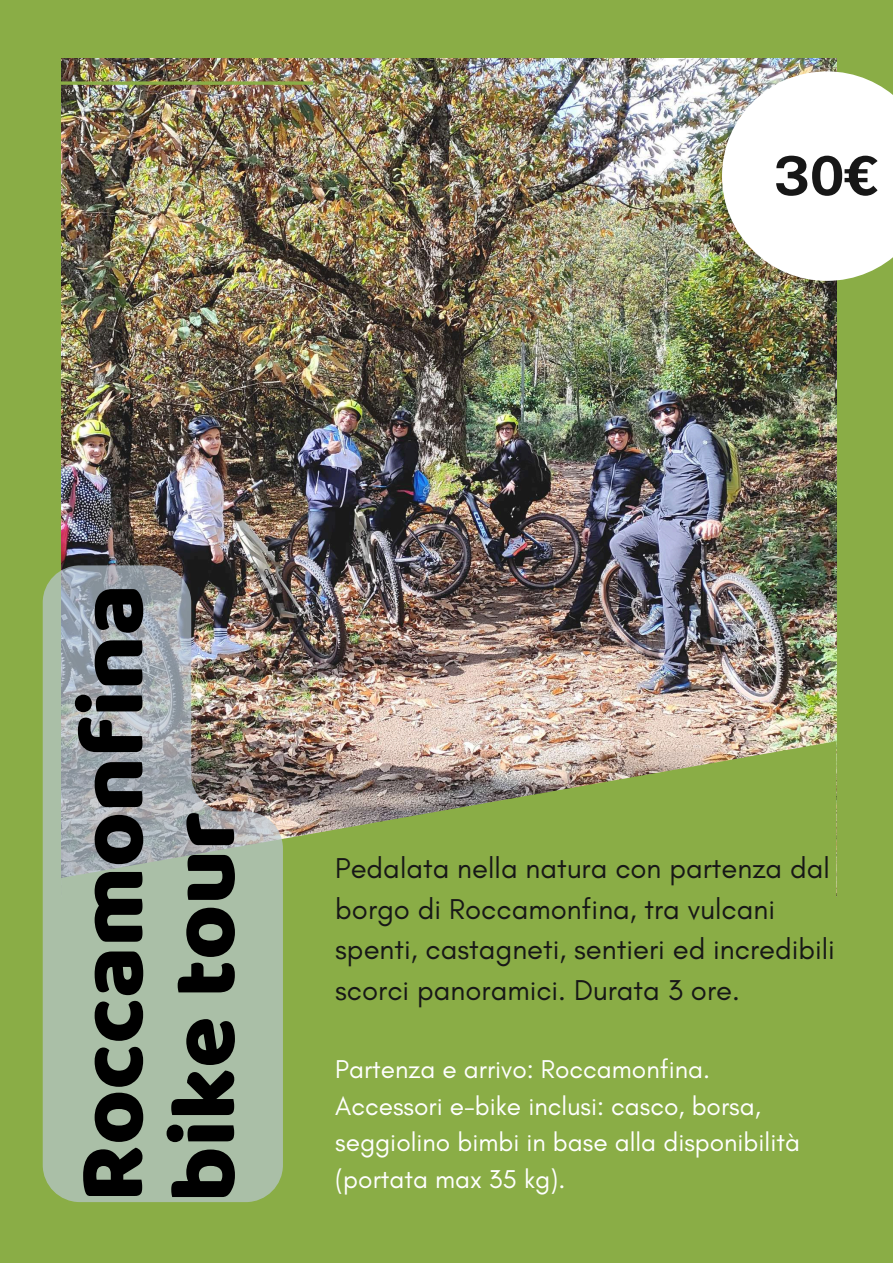
<style>
.page{position:relative;width:893px;height:1263px;background:#fff}
.page>*{position:absolute;margin:0;border:0;box-sizing:border-box;transform-origin:0 0}
.t1{font:94.05px/91.7px "Baloo";color:#000}
.t2{font:700 54px "Public Sans";color:#171717}
.t3{font:29.25px/40.5px "Glacial Indifference";color:#171717}
.t4{font:26.25px/36.5px "Glacial Indifference";color:#fff}
</style>
<div class="page">
<div style="left:0;top:0;width:892px;height:1262px;background:#8aad46"></div>
<img style="left:61px;top:59px;width:775px;height:682px">
<img style="left:283px;top:741px;width:553px;height:98px">
<svg style="left:722px;top:71px;width:171px;height:210px;background:#eeeee8"></svg>
<svg style="left:61px;top:81px;width:252px;height:4px"></svg>
<img style="left:43px;top:565px;width:240px;height:637px">
<h2 class="t2" style="left:774px;top:144px;width:107px">30€</h2>
<h1 class="t1" style="left:63px;top:1202px;width:619px;rotate:-90deg">Roccamonfina bike tour</h1>
<p class="t3" style="left:335px;top:847px;width:501px">Pedalata nella natura con partenza dal borgo di Roccamonfina, tra vulcani spenti, castagneti, sentieri ed incredibili scorci panoramici. Durata 3 ore.</p>
<p class="t4" style="left:335px;top:1051px;width:466px">Partenza e arrivo: Roccamonfina.<br>Accessori e-bike inclusi: casco, borsa, seggiolino bimbi in base alla disponibilità (portata max 35 kg).</p>
</div>
